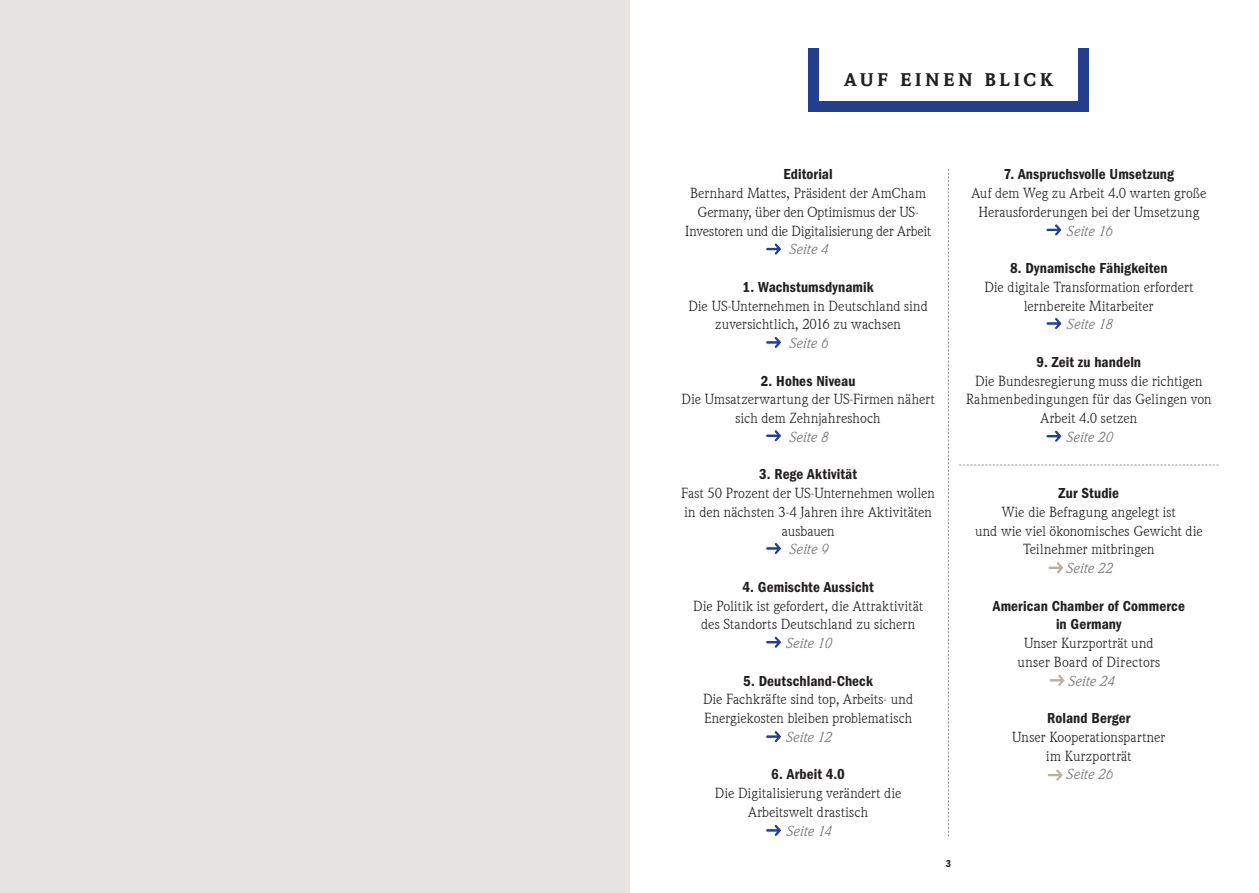
<style>
.page{position:relative;width:1259px;height:893px;background:#fff}
.page>*{position:absolute;margin:0;border:0;box-sizing:border-box;transform-origin:0 0}
.t1{font:900 18px "RB Weidemann";letter-spacing:.21em;color:#231f20}
.t2{font:600 15px/18.8px "RB Franklin Cond";letter-spacing:.005em;color:#231f20;text-align:center}
.t3{font:14.25px/18.8px "RB Weidemann";letter-spacing:.005em;color:#231f20;text-align:center}
.t4{font:italic 14.25px "RB Weidemann";letter-spacing:.005em;color:#6c6d70}
.t5{font:600 10.5px "RB Franklin Cond";color:#231f20}
</style>
<div class="page">
<div style="left:808px;top:48px;width:11px;height:64px;background:#253f8e"></div>
<div style="left:808px;top:101px;width:281px;height:11px;background:#253f8e"></div>
<div style="left:1078px;top:48px;width:11px;height:64px;background:#253f8e"></div>
<div style="left:0;top:0;width:629px;height:893px;background:#e8e4e1"></div>
<svg style="left:1046px;top:318px;width:16px;height:11px"></svg>
<svg style="left:1046px;top:430px;width:16px;height:13px"></svg>
<svg style="left:1048px;top:562px;width:16px;height:12px"></svg>
<svg style="left:1049px;top:675px;width:16px;height:11px"></svg>
<svg style="left:1048px;top:769px;width:15px;height:12px"></svg>
<svg style="left:1046px;top:224px;width:16px;height:12px"></svg>
<svg style="left:948px;top:169px;width:1px;height:668px"></svg>
<svg style="left:959px;top:465px;width:259px;height:1px"></svg>
<svg style="left:765px;top:243px;width:16px;height:12px"></svg>
<svg style="left:765px;top:337px;width:16px;height:12px"></svg>
<svg style="left:765px;top:429px;width:16px;height:13px"></svg>
<svg style="left:765px;top:543px;width:16px;height:12px"></svg>
<svg style="left:765px;top:636px;width:16px;height:13px"></svg>
<svg style="left:765px;top:730px;width:16px;height:12px"></svg>
<svg style="left:765px;top:825px;width:16px;height:12px"></svg>
<p class="t1" style="left:844px;top:68px;width:210px">AUF EINEN BLICK</p>
<p class="t2" style="left:783px;top:165px;width:51px">Editorial</p>
<p class="t3" style="left:685px;top:184px;width:247px">Bernhard Mattes, Präsident der AmCham<br>Germany, über den Optimismus der US-<br>Investoren und die Digitalisierung der Arbeit</p>
<p class="t4" style="left:788px;top:241px;width:41px">Seite 4</p>
<p class="t2" style="left:742px;top:277px;width:133px">1. Wachstumsdynamik</p>
<p class="t3" style="left:688px;top:296px;width:241px">Die US-Unternehmen in Deutschland sind zuversichtlich, 2016 zu wachsen</p>
<p class="t4" style="left:788px;top:335px;width:41px">Seite 6</p>
<p class="t2" style="left:761px;top:371px;width:96px">2. Hohes Niveau</p>
<p class="t3" style="left:681px;top:390px;width:255px">Die Umsatzerwartung der US-Firmen nähert sich dem Zehnjahreshoch</p>
<p class="t4" style="left:788px;top:428px;width:41px">Seite 8</p>
<p class="t2" style="left:759px;top:465px;width:99px">3. Rege Aktivität</p>
<p class="t3" style="left:681px;top:484px;width:255px">Fast 50 Prozent der US-Unternehmen wollen in den nächsten 3-4 Jahren ihre Aktivitäten ausbauen</p>
<p class="t4" style="left:788px;top:541px;width:41px">Seite 9</p>
<p class="t2" style="left:742px;top:577px;width:133px">4. Gemischte Aussicht</p>
<p class="t3" style="left:693px;top:596px;width:231px">Die Politik ist gefordert, die Attraktivität des Standorts Deutschland zu sichern</p>
<p class="t4" style="left:785px;top:635px;width:47px">Seite 10</p>
<p class="t2" style="left:743px;top:671px;width:131px">5. Deutschland-Check</p>
<p class="t3" style="left:703px;top:690px;width:211px;text-align:left">Die Fachkräfte sind top, Arbeits- und<br>Energiekosten bleiben problematisch</p>
<p class="t4" style="left:785px;top:728px;width:48px">Seite 12</p>
<p class="t2" style="left:771px;top:765px;width:75px">6. Arbeit 4.0</p>
<p class="t3" style="left:715px;top:784px;width:188px">Die Digitalisierung verändert die<br>Arbeitswelt drastisch</p>
<p class="t4" style="left:785px;top:822px;width:47px">Seite 14</p>
<p class="t5" style="left:946px;top:858px;width:7px">3</p>
<p class="t2" style="left:1003px;top:165px;width:172px">7. Anspruchsvolle Umsetzung</p>
<p class="t3" style="left:971px;top:184px;width:236px">Auf dem Weg zu Arbeit 4.0 warten große<br>Herausforderungen bei der Umsetzung</p>
<p class="t4" style="left:1066px;top:222px;width:47px">Seite 16</p>
<p class="t2" style="left:1010px;top:259px;width:159px">8. Dynamische Fähigkeiten</p>
<p class="t3" style="left:984px;top:277px;width:210px">Die digitale Transformation erfordert lernbereite Mitarbeiter</p>
<p class="t4" style="left:1066px;top:316px;width:47px">Seite 18</p>
<p class="t2" style="left:1036px;top:352px;width:106px">9. Zeit zu handeln</p>
<p class="t3" style="left:966px;top:371px;width:247px">Die Bundesregierung muss die richtigen<br>Rahmenbedingungen für das Gelingen von<br>Arbeit 4.0 setzen</p>
<p class="t4" style="left:1065px;top:428px;width:48px">Seite 20</p>
<p class="t2" style="left:1058px;top:484px;width:62px">Zur Studie</p>
<p class="t3" style="left:975px;top:502px;width:229px">Wie die Befragung angelegt ist<br>und wie viel ökonomisches Gewicht die<br>Teilnehmer mitbringen</p>
<p class="t4" style="left:1065px;top:560px;width:48px">Seite 22</p>
<p class="t2" style="left:992px;top:596px;width:194px">American Chamber of Commerce in Germany</p>
<p class="t3" style="left:1017px;top:634px;width:144px">Unser Kurzporträt und unser Board of Directors</p>
<p class="t4" style="left:1067px;top:672px;width:48px">Seite 24</p>
<p class="t2" style="left:1047px;top:709px;width:85px">Roland Berger</p>
<p class="t3" style="left:1012px;top:727px;width:155px">Unser Kooperationspartner im Kurzporträt</p>
<p class="t4" style="left:1065px;top:766px;width:48px">Seite 26</p>
</div>
